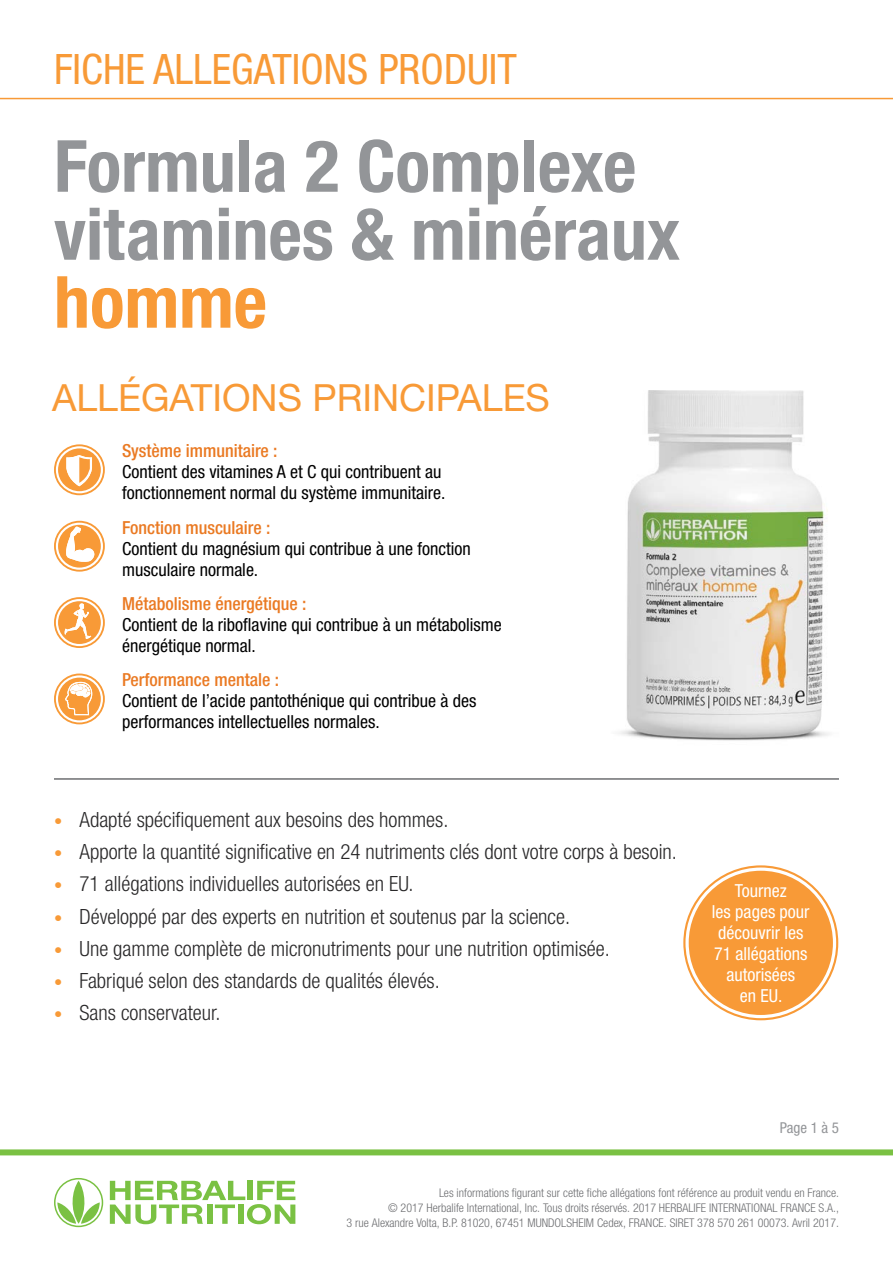
<style>
.page{position:relative;width:893px;height:1263px;background:#fff}
.page>*{position:absolute;margin:0;border:0;box-sizing:border-box;transform-origin:0 0}
.t1{font:700 condensed 72px/67.9px "Helvetica Neue LTW1 G";color:#939598}
.t2{font:700 condensed 72px "Helvetica Neue LTW1 G";color:#f89a37}
.t3{font:condensed 42px "Helvetica Neue LTW1 G";color:#f89a37}
.t4{font:37.5px "Helvetica Neue LTW1 G";color:#f89a37}
.t5{font:300 condensed 21px "Helvetica Neue LTW1 G";color:#292829}
.t6{font:condensed 18px/21px "Helvetica Neue LTW1 G";color:#000}
.t7{font:500 condensed 18px "Helvetica Neue LTW1 G";color:#ea7a23}
.t8{font:condensed 18px/21px "Helvetica Neue LTW1 G";color:#fff;text-align:center}
.t9{font:condensed 15px "Helvetica Neue LTW1 G";color:#939598}
.t10{font:300 condensed 12px/15px "Helvetica Neue LTW1 G";color:#6d6e71;text-align:right}
.s1{font-size:16.5px;color:#f89a37}
</style>
<div class="page">
<div style="left:0;top:1149px;width:893px;height:6px;background:#7ac143"></div>
<svg style="left:110px;top:1181px;width:185px;height:43px"></svg>
<svg style="left:54px;top:1178px;width:49px;height:49px"></svg>
<hr style="left:0;top:98px;width:893px;height:1px;background:#f89a37">
<hr style="left:54px;top:778px;width:785px;height:2px;background:#6d6e71">
<img style="left:619px;top:511px;width:210px;height:230px">
<img style="left:627px;top:390px;width:196px;height:348px">
<svg style="left:54px;top:444px;width:51px;height:51px"></svg>
<svg style="left:54px;top:521px;width:51px;height:51px"></svg>
<svg style="left:54px;top:597px;width:51px;height:51px"></svg>
<svg style="left:54px;top:673px;width:51px;height:51px"></svg>
<div style="left:691px;top:873px;width:140px;height:140px;background:#f89a37;border-radius:50%"></div>
<div style="left:689px;top:871px;width:144px;height:144px;border:4px solid #f89a37;border-radius:50%"></div>
<h2 class="t3" style="left:54px;top:44px;width:464px">FICHE ALLEGATIONS PRODUIT</h2>
<h1 class="t1" style="left:54px;top:133px;width:628px">Formula 2 Complexe vitamines &amp; minéraux</h1>
<h1 class="t2" style="left:54px;top:259px;width:215px">homme</h1>
<h3 class="t4" style="left:52px;top:374px;width:499px">ALLÉGATIONS PRINCIPALES</h3>
<p class="t7" style="left:122px;top:440px;width:157px">Système immunitaire :</p>
<p class="t6" style="left:122px;top:461px;width:325px">Contient des vitamines A et C qui contribuent au fonctionnement normal du système immunitaire.</p>
<p class="t7" style="left:122px;top:516px;width:150px">Fonction musculaire :</p>
<p class="t6" style="left:122px;top:538px;width:350px">Contient du magnésium qui contribue à une fonction musculaire normale.</p>
<p class="t7" style="left:122px;top:593px;width:186px">Métabolisme énergétique :</p>
<p class="t6" style="left:122px;top:614px;width:381px">Contient de la riboflavine qui contribue à un métabolisme énergétique normal.</p>
<p class="t7" style="left:122px;top:669px;width:159px">Performance mentale :</p>
<p class="t6" style="left:122px;top:691px;width:356px">Contient de l’acide pantothénique qui contribue à des performances intellectuelles normales.</p>
<p class="t5" style="left:54px;top:807px;width:396px"><span class="s1">•</span> Adapté spécifiquement aux besoins des hommes.</p>
<p class="t5" style="left:54px;top:840px;width:624px"><span class="s1">•</span> Apporte la quantité significative en 24 nutriments clés dont votre corps à besoin.</p>
<p class="t5" style="left:54px;top:872px;width:361px"><span class="s1">•</span> 71 allégations individuelles autorisées en EU.</p>
<p class="t5" style="left:54px;top:904px;width:518px"><span class="s1">•</span> Développé par des experts en nutrition et soutenus par la science.</p>
<p class="t5" style="left:54px;top:936px;width:557px"><span class="s1">•</span> Une gamme complète de micronutriments pour une nutrition optimisée.</p>
<p class="t5" style="left:54px;top:968px;width:387px"><span class="s1">•</span> Fabriqué selon des standards de qualités élevés.</p>
<p class="t5" style="left:54px;top:1000px;width:168px"><span class="s1">•</span> Sans conservateur.</p>
<p class="t8" style="left:712px;top:880px;width:99px">Tournez<br>les pages pour découvrir les<br>71 allégations autorisées<br>en EU.</p>
<p class="t9" style="left:780px;top:1119px;width:61px">Page 1 à 5</p>
<p class="t10" style="left:347px;top:1185px;width:494px">Les informations figurant sur cette fiche allégations font référence au produit vendu en France.<br>© 2017 Herbalife International, Inc. Tous droits réservés. 2017 HERBALIFE INTERNATIONAL FRANCE S.A.,<br>3 rue Alexandre Volta, B.P. 81020, 67451 MUNDOLSHEIM Cedex, FRANCE. SIRET 378 570 261 00073. Avril 2017.</p>
</div>
